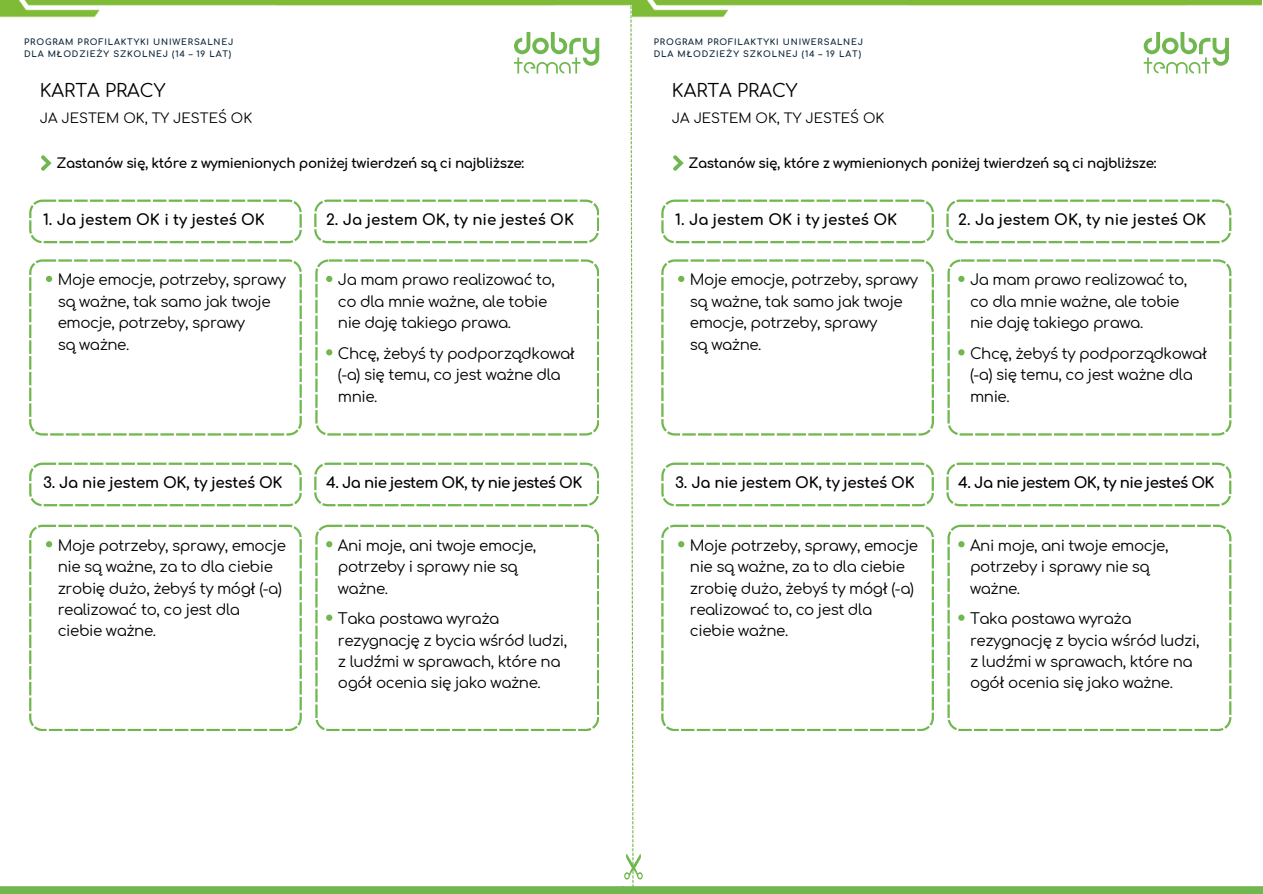
<style>
.page{position:relative;width:1263px;height:894px;background:#fff}
.page>*{position:absolute;margin:0;border:0;box-sizing:border-box;transform-origin:0 0}
.t1{font:18px "Comfortaa";color:#000}
.t2{font:15px/21.3px "Comfortaa";letter-spacing:-.03em;color:#000}
.t3{font:700 15px "Comfortaa";color:#000}
.t4{font:700 15px "Comfortaa";letter-spacing:-.04em;color:#000}
.t5{font:700 15px "Comfortaa";letter-spacing:-.02em;color:#000}
.t6{font:700 13.5px "Comfortaa";letter-spacing:-.03em;color:#000}
.t7{font:13.5px "Comfortaa";color:#000}
.t8{font:700 8.4px "Comfortaa";letter-spacing:.095em;color:#062133}
</style>
<div class="page">
<svg style="left:0;top:886px;width:622px;height:7px;background:#73b953"></svg>
<svg style="left:622px;top:886px;width:641px;height:7px;background:#73b853"></svg>
<img style="left:0;top:0;width:1261px;height:74px">
<svg style="left:29px;top:259px;width:272px;height:176px"></svg>
<svg style="left:661px;top:259px;width:272px;height:176px"></svg>
<svg style="left:29px;top:524px;width:272px;height:206px"></svg>
<svg style="left:661px;top:524px;width:272px;height:206px"></svg>
<svg style="left:315px;top:259px;width:284px;height:176px"></svg>
<svg style="left:947px;top:259px;width:284px;height:176px"></svg>
<svg style="left:315px;top:524px;width:284px;height:206px"></svg>
<svg style="left:947px;top:524px;width:284px;height:206px"></svg>
<svg style="left:29px;top:199px;width:272px;height:44px"></svg>
<svg style="left:661px;top:199px;width:272px;height:44px"></svg>
<svg style="left:29px;top:462px;width:272px;height:44px"></svg>
<svg style="left:661px;top:462px;width:272px;height:44px"></svg>
<svg style="left:314px;top:199px;width:285px;height:44px"></svg>
<svg style="left:946px;top:199px;width:285px;height:44px"></svg>
<svg style="left:314px;top:462px;width:285px;height:44px"></svg>
<svg style="left:946px;top:462px;width:285px;height:44px"></svg>
<svg style="left:46px;top:276px;width:6px;height:6px"></svg>
<svg style="left:678px;top:276px;width:6px;height:6px"></svg>
<svg style="left:46px;top:541px;width:6px;height:6px"></svg>
<svg style="left:678px;top:541px;width:6px;height:6px"></svg>
<svg style="left:326px;top:276px;width:6px;height:6px"></svg>
<svg style="left:958px;top:276px;width:6px;height:6px"></svg>
<svg style="left:326px;top:541px;width:6px;height:6px"></svg>
<svg style="left:958px;top:541px;width:6px;height:6px"></svg>
<svg style="left:326px;top:349px;width:6px;height:6px"></svg>
<svg style="left:958px;top:349px;width:6px;height:6px"></svg>
<svg style="left:326px;top:614px;width:6px;height:6px"></svg>
<svg style="left:958px;top:614px;width:6px;height:6px"></svg>
<svg style="left:41px;top:155px;width:10px;height:16px"></svg>
<svg style="left:673px;top:155px;width:10px;height:16px"></svg>
<svg style="left:514px;top:32px;width:85px;height:41px"></svg>
<svg style="left:1144px;top:32px;width:85px;height:41px"></svg>
<svg style="left:624px;top:0;width:19px;height:893px"></svg>
<p class="t8" style="left:24px;top:38px;width:211px">PROGRAM PROFILAKTYKI UNIWERSALNEJ</p>
<p class="t8" style="left:24px;top:50px;width:209px">DLA MŁODZIEŻY SZKOLNEJ (14 – 19 LAT)</p>
<p class="t8" style="left:654px;top:38px;width:211px">PROGRAM PROFILAKTYKI UNIWERSALNEJ</p>
<p class="t8" style="left:654px;top:50px;width:209px">DLA MŁODZIEŻY SZKOLNEJ (14 – 19 LAT)</p>
<p class="t1" style="left:40px;top:81px;width:127px">KARTA PRACY</p>
<p class="t1" style="left:672px;top:81px;width:127px">KARTA PRACY</p>
<p class="t7" style="left:40px;top:111px;width:214px">JA JESTEM OK, TY JESTEŚ OK</p>
<p class="t7" style="left:672px;top:111px;width:214px">JA JESTEM OK, TY JESTEŚ OK</p>
<p class="t6" style="left:56px;top:156px;width:469px">Zastanów się, które z wymienionych poniżej twierdzeń są ci najbliższe:</p>
<p class="t6" style="left:688px;top:156px;width:469px">Zastanów się, które z wymienionych poniżej twierdzeń są ci najbliższe:</p>
<p class="t3" style="left:43px;top:212px;width:223px">1. Ja jestem OK i ty jesteś OK</p>
<p class="t3" style="left:675px;top:212px;width:223px">1. Ja jestem OK i ty jesteś OK</p>
<p class="t3" style="left:326px;top:212px;width:249px">2. Ja jestem OK, ty nie jesteś OK</p>
<p class="t3" style="left:958px;top:212px;width:249px">2. Ja jestem OK, ty nie jesteś OK</p>
<p class="t2" style="left:58px;top:270px;width:230px">Moje emocje, potrzeby, sprawy są ważne, tak samo jak twoje emocje, potrzeby, sprawy</p>
<p class="t2" style="left:58px;top:334px;width:73px">są ważne.</p>
<p class="t2" style="left:338px;top:270px;width:219px">Ja mam prawo realizować to, co dla mnie ważne, ale tobie nie daję takiego prawa.</p>
<p class="t2" style="left:970px;top:270px;width:219px">Ja mam prawo realizować to, co dla mnie ważne, ale tobie nie daję takiego prawa.</p>
<p class="t2" style="left:690px;top:270px;width:230px">Moje emocje, potrzeby, sprawy są ważne, tak samo jak twoje emocje, potrzeby, sprawy</p>
<p class="t2" style="left:690px;top:334px;width:73px">są ważne.</p>
<p class="t2" style="left:338px;top:343px;width:239px">Chcę, żebyś ty podporządkował (-a) się temu, co jest ważne dla mnie.</p>
<p class="t2" style="left:970px;top:343px;width:239px">Chcę, żebyś ty podporządkował (-a) się temu, co jest ważne dla mnie.</p>
<p class="t5" style="left:43px;top:474px;width:241px">3. Ja nie jestem OK, ty jesteś OK</p>
<p class="t5" style="left:675px;top:474px;width:241px">3. Ja nie jestem OK, ty jesteś OK</p>
<p class="t4" style="left:326px;top:474px;width:258px">4. Ja nie jestem OK, ty nie jesteś OK</p>
<p class="t4" style="left:958px;top:474px;width:258px">4. Ja nie jestem OK, ty nie jesteś OK</p>
<p class="t2" style="left:58px;top:535px;width:230px">Moje potrzeby, sprawy, emocje nie są ważne, za to dla ciebie zrobię dużo, żebyś ty mógł (-a) realizować to, co jest dla</p>
<p class="t2" style="left:58px;top:620px;width:100px">ciebie ważne.</p>
<p class="t2" style="left:338px;top:535px;width:200px">Ani moje, ani twoje emocje, potrzeby i sprawy nie są ważne.</p>
<p class="t2" style="left:970px;top:535px;width:200px">Ani moje, ani twoje emocje, potrzeby i sprawy nie są ważne.</p>
<p class="t2" style="left:690px;top:535px;width:230px">Moje potrzeby, sprawy, emocje nie są ważne, za to dla ciebie zrobię dużo, żebyś ty mógł (-a) realizować to, co jest dla</p>
<p class="t2" style="left:690px;top:620px;width:100px">ciebie ważne.</p>
<p class="t2" style="left:338px;top:608px;width:231px">Taka postawa wyraża rezygnację z bycia wśród ludzi, z ludźmi w sprawach, które na ogół ocenia się jako ważne.</p>
<p class="t2" style="left:970px;top:608px;width:231px">Taka postawa wyraża rezygnację z bycia wśród ludzi, z ludźmi w sprawach, które na ogół ocenia się jako ważne.</p>
</div>
